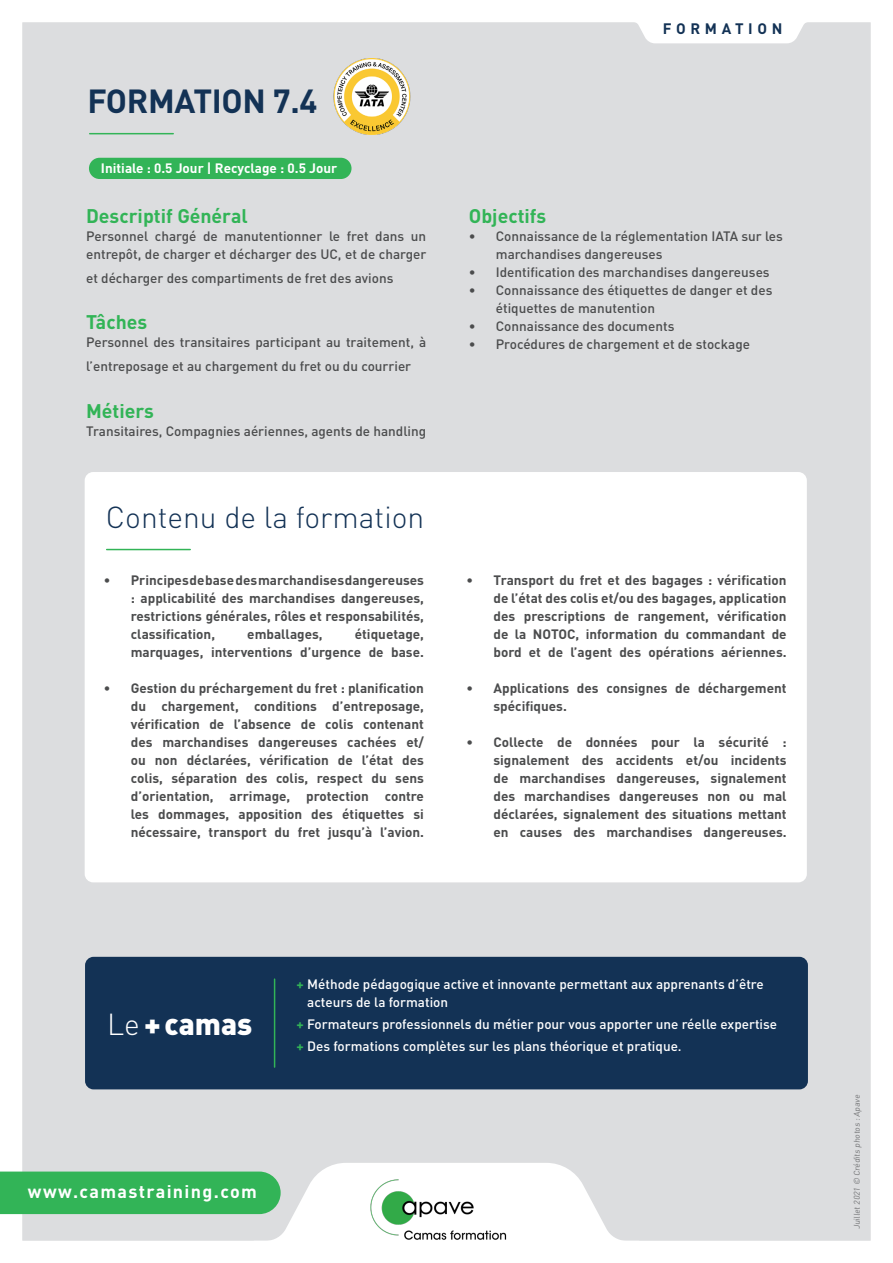
<style>
.page{position:relative;width:893px;height:1263px;background:#fff}
.page>*{position:absolute;margin:0;border:0;box-sizing:border-box;transform-origin:0 0}
.t1{font:700 33px "DIN Pro";letter-spacing:-.01em;color:#133255}
.t2{font:300 30px "DIN Pro";color:#133255}
.t3{font:900 30px "DIN Pro";color:#fff}
.t4{font:700 19.5px "DIN Pro";color:#32b457}
.t5{font:700 18px "DIN Pro";letter-spacing:.075em;color:#fff}
.t6{font:700 15px "DIN Pro";letter-spacing:.31em;color:#133255}
.t7{font:700 13.5px/18px "DIN Pro";color:#4b4c4d;text-align:justify}
.t8{font:500 13.5px/18px "DIN Pro";color:#4b4c4d}
.t9{font:500 13.5px/18px "DIN Pro";color:#fff}
.t10{font:700 13.5px "DIN Pro";color:#fff}
.t11{font:8.25px "DIN Pro";color:#57585a}
.s1{font-weight:300}
.s2{font-weight:700;color:#32b457}
</style>
<div class="page">
<div style="left:22px;top:22px;width:849px;height:1219px;background:#dcdddf"></div>
<hr style="left:90px;top:133px;width:83px;height:1px;background:#32b457">
<div style="left:89px;top:158px;width:262px;height:21px;background:#32b457;border-radius:11px"></div>
<svg style="left:629px;top:22px;width:183px;height:21px"></svg>
<div style="left:85px;top:472px;width:722px;height:410px;background:#fff;border-radius:9px"></div>
<div style="left:85px;top:957px;width:723px;height:132px;background:#133255;border-radius:9px"></div>
<hr style="left:107px;top:549px;width:83px;height:1px;background:#32b457">
<hr style="left:274px;top:979px;width:1px;height:88px;background:#32b457">
<svg style="left:0;top:1163px;width:639px;height:78px"></svg>
<img style="left:325px;top:58px;width:95px;height:76px">
<p class="t1" style="left:88px;top:79px;width:232px">FORMATION 7.4</p>
<p class="t10" style="left:101px;top:159px;width:238px">Initiale : 0.5 Jour | Recyclage : 0.5 Jour</p>
<p class="t4" style="left:86px;top:203px;width:163px">Descriptif Général</p>
<p class="t8" style="left:86px;top:227px;width:342px">Personnel chargé de manutentionner le fret dans un entrepôt, de charger et décharger des UC, et de charger</p>
<p class="t8" style="left:86px;top:268px;width:309px">et décharger des compartiments de fret des avions</p>
<p class="t4" style="left:86px;top:309px;width:63px">Tâches</p>
<p class="t8" style="left:86px;top:330px;width:342px;line-height:23.4px">Personnel des transitaires participant au traitement, à l’entreposage et au chargement du fret ou du courrier</p>
<p class="t4" style="left:86px;top:397px;width:69px">Métiers</p>
<p class="t8" style="left:86px;top:421px;width:342px">Transitaires, Compagnies aériennes, agents de handling</p>
<p class="t2" style="left:106px;top:496px;width:320px">Contenu de la formation</p>
<p class="t7" style="left:131px;top:571px;width:295px;text-indent:-27px">• Principes de base des marchandises dangereuses : applicabilité des marchandises dangereuses, restrictions générales, rôles et responsabilités, classification,</p>
<p class="t7" style="left:131px;top:625px;width:295px;text-align:right">étiquetage,<br>marquages, interventions d’urgence de base.</p>
<p class="t7" style="left:131px;top:679px;width:295px;text-indent:-27px">• Gestion du préchargement du fret : planification du chargement, conditions d’entreposage, vérification de l’absence de colis contenant des marchandises dangereuses cachées et/ ou non déclarées, vérification de l’état des colis, séparation des colis, respect du sens d’orientation, arrimage, protection contre les dommages, apposition des étiquettes si nécessaire, transport du fret jusqu’à l’avion.</p>
<p class="t7" style="left:247px;top:625px;width:77px">emballages,</p>
<p class="t6" style="left:663px;top:18px;width:121px">FORMATION</p>
<p class="t4" style="left:469px;top:203px;width:79px">Objectifs</p>
<p class="t8" style="left:496px;top:227px;width:289px;text-indent:-27px">• Connaissance de la réglementation IATA sur les marchandises dangereuses</p>
<p class="t8" style="left:469px;top:263px;width:302px">• Identification des marchandises dangereuses</p>
<p class="t8" style="left:496px;top:281px;width:278px;text-indent:-27px">• Connaissance des étiquettes de danger et des étiquettes de manutention</p>
<p class="t8" style="left:469px;top:317px;width:207px">• Connaissance des documents</p>
<p class="t8" style="left:469px;top:335px;width:283px">• Procédures de chargement et de stockage</p>
<p class="t7" style="left:493px;top:571px;width:295px;text-indent:-27px">• Transport du fret et des bagages : vérification de l’état des colis et/ou des bagages, application des prescriptions de rangement, vérification de la NOTOC, information du commandant de bord et de l’agent des opérations aériennes.</p>
<p class="t7" style="left:493px;top:679px;width:295px;text-indent:-27px">• Applications des consignes de déchargement spécifiques.</p>
<p class="t7" style="left:493px;top:733px;width:295px;text-indent:-27px">• Collecte de données pour la sécurité : signalement des accidents et/ou incidents de marchandises dangereuses, signalement des marchandises dangereuses non ou mal déclarées, signalement des situations mettant en causes des marchandises dangereuses.</p>
<p class="t3" style="left:107px;top:1003px;width:147px"><span class="s1">Le</span> + camas</p>
<p class="t9" style="left:307px;top:974px;width:458px;text-indent:-11px"><span class="s2">+</span> Méthode pédagogique active et innovante permettant aux apprenants d’être acteurs de la formation</p>
<p class="t9" style="left:297px;top:1014px;width:482px"><span class="s2">+</span> Formateurs professionnels du métier pour vous apporter une réelle expertise</p>
<p class="t9" style="left:297px;top:1037px;width:387px"><span class="s2">+</span> Des formations complètes sur les plans théorique et pratique.</p>
<p class="t5" style="left:28px;top:1180px;width:230px">www.camastraining.com</p>
<p class="t11" style="left:851px;top:1229px;width:138px;rotate:-90deg">Juillet 2021 © Crédits photos : Apave</p>
</div>
